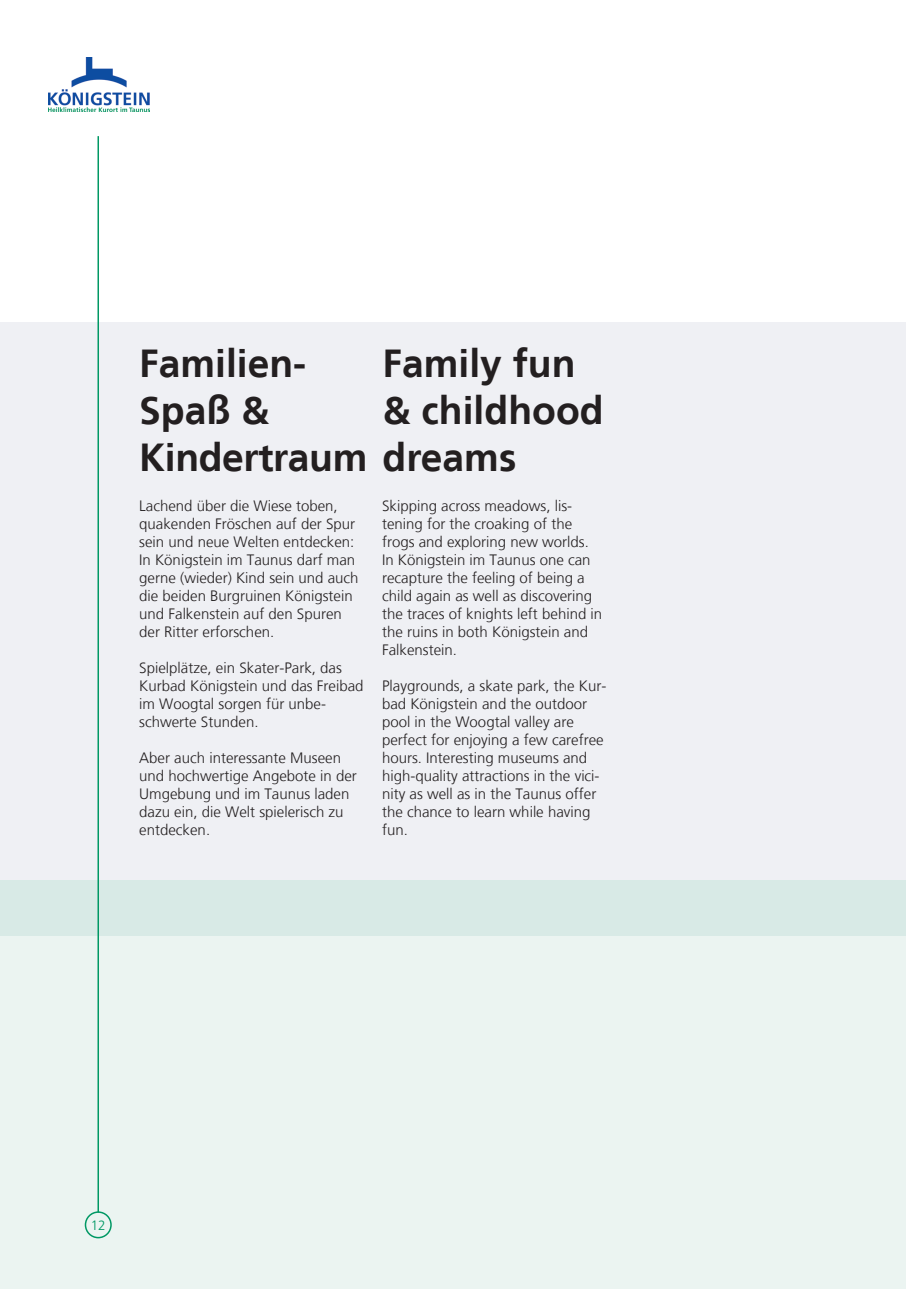
<style>
.page{position:relative;width:906px;height:1289px;background:#fff}
.page>*{position:absolute;margin:0;border:0;box-sizing:border-box;transform-origin:0 0}
.t1{font:700 39px/46.8px "Frutiger LT";color:#231f20}
.t2{font:300 15px/18px "Frutiger LT";color:#231f20}
.t3{font:300 13.5px "Frutiger LT";color:#009864}
</style>
<div class="page">
<div style="left:0;top:935px;width:906px;height:353px;background:#ebf4f1"></div>
<div style="left:0;top:879px;width:906px;height:56px;background:#d8eae6"></div>
<div style="left:0;top:322px;width:906px;height:557px;background:#eff0f4"></div>
<hr style="left:97px;top:136px;width:2px;height:1076px;background:#009864">
<div style="left:85px;top:1211px;width:27px;height:27px;border:2px solid #009864;border-radius:50%"></div>
<img style="left:48px;top:57px;width:102px;height:55px">
<h1 class="t1" style="left:382px;top:340px;width:222px">Family fun &amp; childhood</h1>
<h1 class="t1" style="left:139px;top:340px;width:378px">Familien-<br>Spaß &amp;<br>Kindertraum dreams</h1>
<p class="t2" style="left:139px;top:497px;width:221px">Lachend über die Wiese toben, quakenden Fröschen auf der Spur sein und neue Welten entdecken:<br>In Königstein im Taunus darf man gerne (wieder) Kind sein und auch die beiden Burgruinen Königstein und Falkenstein auf den Spuren der Ritter erforschen.</p>
<p class="t2" style="left:139px;top:659px;width:226px">Spielplätze, ein Skater-Park, das<br>Kurbad Königstein und das Freibad im Woogtal sorgen für unbe&shy;schwerte Stunden.</p>
<p class="t2" style="left:139px;top:749px;width:219px">Aber auch interessante Museen und hochwertige Angebote in der<br>Umgebung und im Taunus laden dazu ein, die Welt spielerisch zu entdecken.</p>
<p class="t2" style="left:382px;top:497px;width:222px">Skipping across meadows, lis&shy;tening for the croaking of the frogs and exploring new worlds.<br>In Königstein im Taunus one can recapture the feeling of being a child again as well as discovering the traces of knights left behind in the ruins in both Königstein and<br>Falkenstein.</p>
<p class="t2" style="left:382px;top:677px;width:226px">Playgrounds, a skate park, the Kur&shy;bad Königstein and the outdoor pool in the Woogtal valley are perfect for enjoying a few carefree hours. Interesting museums and high-quality attractions in the vici&shy;nity as well as in the Taunus offer the chance to learn while having fun.</p>
<p class="t3" style="left:91px;top:1217px;width:17px">12</p>
</div>
